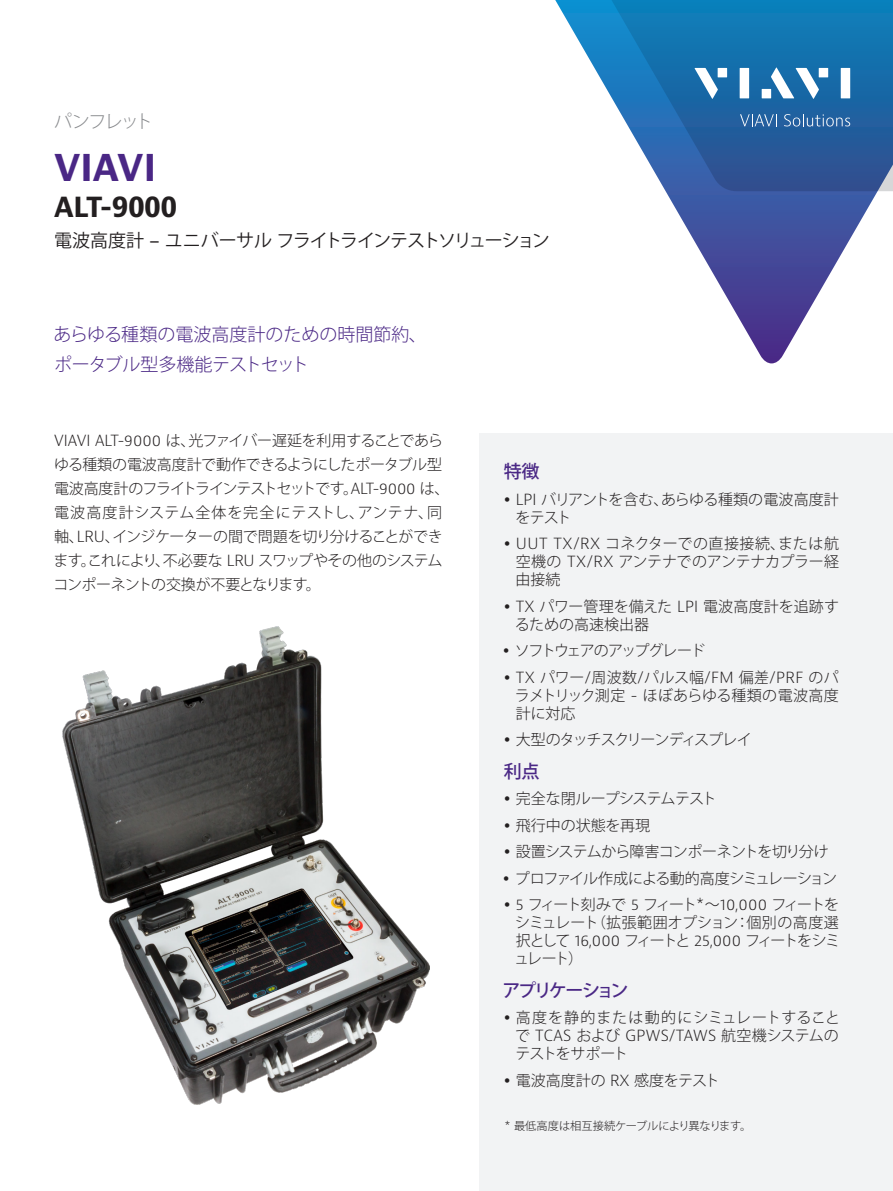
<style>
.page{position:relative;width:893px;height:1191px;background:#fff}
.page>*{position:absolute;margin:0;border:0;box-sizing:border-box;transform-origin:0 0}
.H1_Brand_Sub-Brand_24{font:700 36px "Bernino Sans";color:#4a2785}
.H2_Product_18_24{font:700 27px "Bernino Sans";color:#231f20}
.H3_Product_Descriptor_12_20{font:300 18px/30px "Koz Go Pro";color:#4a2785}
.H3_Product_Descriptor_12_20-2{font:18px "Koz Go Pro";letter-spacing:-.065em;color:#231f20}
.Key_Features_Benefits_Applications_Heade{font:500 18px "Koz Go Pro";letter-spacing:-.13em;color:#4a2785}
.P_DocType{font:300 18px "Koz Go Pro";letter-spacing:-.08em;color:#87898c}
.P_10_16{font:300 15px/18px "Koz Go Pro";letter-spacing:-.025em;color:#231f20;text-align:justify}
.P_10_16-2{font:300 15px/18px "Koz Go Pro";color:#231f20}
.P_10_16-3{font:300 15px "Koz Go Pro";letter-spacing:-.06em;color:#231f20}
.P_10_16-4{font:300 15px "Koz Go Pro";letter-spacing:-.05em;color:#231f20}
.P_10_16-5{font:300 15px "Koz Go Pro";letter-spacing:-.07em;color:#231f20}
.P_10_16-6{font:300 15px "Koz Go Pro";letter-spacing:-.12em;color:#231f20}
.Key_Feature_Benefits_Applications_Bullet{font:300 11.25px "Koz Go Pro";letter-spacing:-.01em;color:#231f20}
.s1{font-family:"Bernino Sans"}
</style>
<div class="page">
<svg style="left:665px;top:191px;width:213px;height:172px"></svg>
<svg style="left:555px;top:0;width:338px;height:191px"></svg>
<svg style="left:740px;top:114px;width:37px;height:12px"></svg>
<svg style="left:784px;top:114px;width:66px;height:12px"></svg>
<svg style="left:694px;top:68px;width:24px;height:31px"></svg>
<div style="left:718px;top:68px;width:9px;height:9px;background:#fff"></div>
<div style="left:740px;top:68px;width:9px;height:30px;background:#fff"></div>
<div style="left:819px;top:68px;width:9px;height:9px;background:#fff"></div>
<div style="left:841px;top:68px;width:9px;height:30px;background:#fff"></div>
<svg style="left:771px;top:67px;width:48px;height:32px"></svg>
<div style="left:762px;top:89px;width:9px;height:9px;background:#fff"></div>
<div style="left:479px;top:433px;width:414px;height:758px;background:#f2f3f4"></div>
<img style="left:62px;top:626px;width:367px;height:478px">
<p class="P_DocType" style="left:54px;top:109px;width:100px">パンフレット</p>
<p class="H1_Brand_Sub-Brand_24" style="left:54px;top:144px;width:104px">VIAVI</p>
<p class="H2_Product_18_24" style="left:54px;top:189px;width:124px">ALT-9000</p>
<p class="H3_Product_Descriptor_12_20-2" style="left:54px;top:228px;width:497px">電波高度計 <span class="s1">-</span> ユニバーサルフライトラインテストソリューション</p>
<p class="H3_Product_Descriptor_12_20" style="left:54px;top:319px;width:375px">あらゆる種類の電波高度計のための時間節約、ポータブル型多機能テストセット</p>
<p class="P_10_16" style="left:53px;top:428px;width:398px;line-height:24px;text-align:left"><span class="s1">VIAVI ALT-9000</span> は、光ファイバー遅延を利用することであらゆる種類の電波高度計で動作できるようにしたポータブル型電波高度計のフライトラインテストセットです。<span class="s1">ALT-9000</span> は、電波高度計システム全体を完全にテストし、アンテナ、同軸、<span class="s1">LRU</span>、インジケーターの間で問題を切り分けることができます。これにより、不必要な <span class="s1">LRU</span> スワップやその他のシステムコンポーネントの交換が不要となります。</p>
<p class="Key_Features_Benefits_Applications_Heade" style="left:504px;top:460px;width:37px">特徴</p>
<p class="P_10_16" style="left:515px;top:490px;width:325px"><span class="s1">LPI</span> バリアントを含む、あらゆる種類の電波高度計をテスト</p>
<p class="P_10_16" style="left:516px;top:535px;width:325px"><span class="s1">UUT TX/RX</span> コネクターでの直接接続、または航空機の <span class="s1">TX/RX</span> アンテナでのアンテナカプラー経由接続</p>
<p class="P_10_16-2" style="left:515px;top:597px;width:326px"><span class="s1">TX</span> パワー管理を備えた <span class="s1">LPI</span> 電波高度計を追跡するための高速検出器</p>
<p class="P_10_16-6" style="left:515px;top:641px;width:192px">ソフトウェアのアップグレード</p>
<p class="P_10_16" style="left:515px;top:668px;width:325px"><span class="s1">TX</span> パワー<span class="s1">/</span>周波数<span class="s1">/</span>パルス幅<span class="s1">/FM</span> 偏差<span class="s1">/PRF</span> のパラメトリック測定 <span class="s1">-</span> ほぼあらゆる種類の電波高度計に対応</p>
<p class="P_10_16-5" style="left:516px;top:730px;width:237px">大型のタッチスクリーンディスプレイ</p>
<p class="Key_Features_Benefits_Applications_Heade" style="left:504px;top:759px;width:37px">利点</p>
<p class="P_10_16" style="left:516px;top:790px;width:203px">完全な閉ループシステムテスト</p>
<p class="P_10_16-2" style="left:516px;top:816px;width:136px">飛行中の状態を再現</p>
<p class="P_10_16-4" style="left:516px;top:842px;width:315px">設置システムから障害コンポーネントを切り分け</p>
<p class="P_10_16-3" style="left:515px;top:868px;width:324px">プロファイル作成による動的高度シミュレーション</p>
<p class="P_10_16" style="left:514px;top:896px;width:327px"><span class="s1">5</span> フィート刻みで <span class="s1">5</span> フィート<span class="s1">*</span>～<span class="s1">10,000</span> フィートをシミュレート（拡張範囲オプション：個別の高度選択として <span class="s1">16,000</span> フィートと <span class="s1">25,000</span> フィートをシミュレート）</p>
<p class="Key_Features_Benefits_Applications_Heade" style="left:503px;top:978px;width:127px">アプリケーション</p>
<p class="P_10_16" style="left:515px;top:1009px;width:326px">高度を静的または動的にシミュレートすることで <span class="s1">TCAS</span> および <span class="s1">GPWS/TAWS</span> 航空機システムのテストをサポート</p>
<p class="P_10_16-2" style="left:516px;top:1071px;width:206px">電波高度計の <span class="s1">RX</span> 感度をテスト</p>
<p class="Key_Feature_Benefits_Applications_Bullet" style="left:505px;top:1118px;width:248px"><span class="s1">*</span> 最低高度は相互接続ケーブルにより異なります。</p>
</div>
